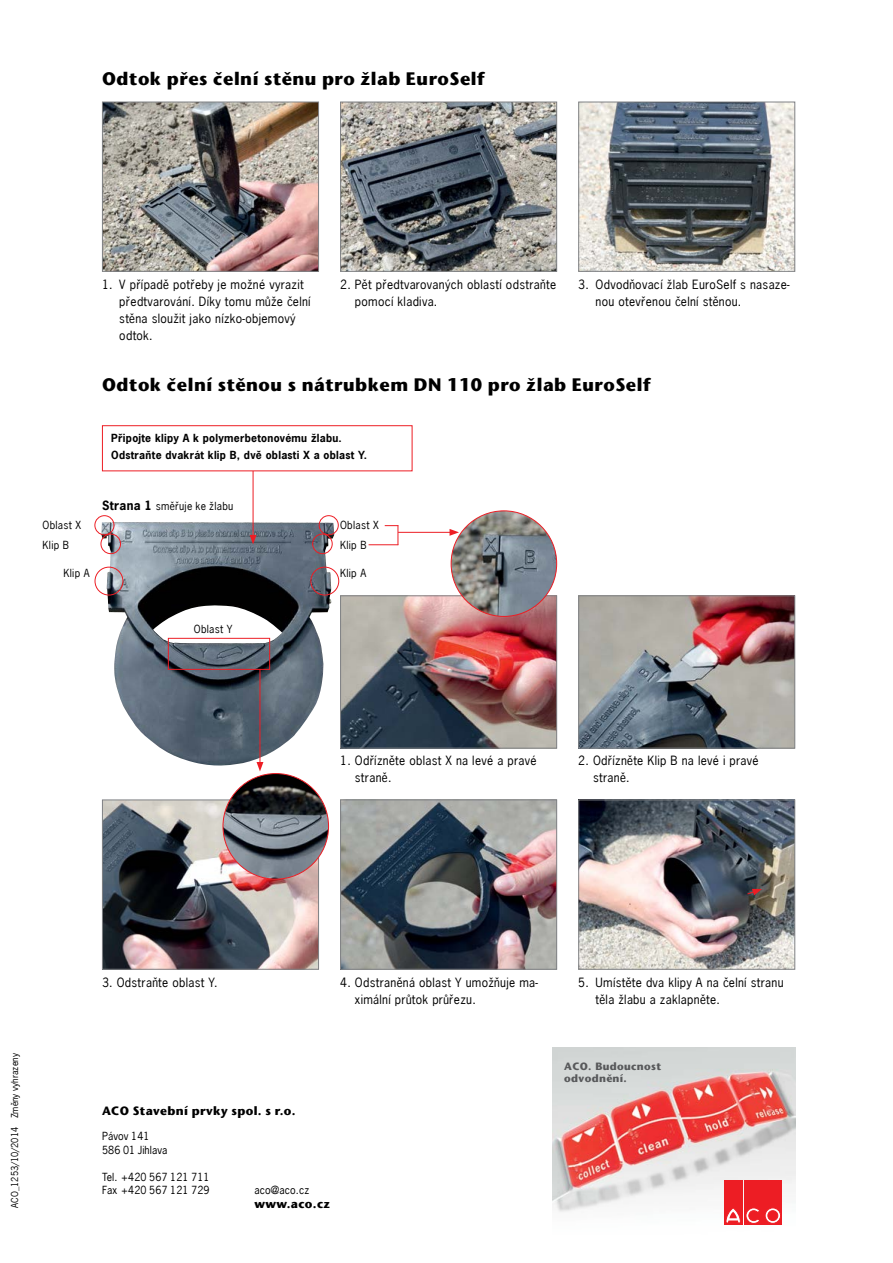
<style>
.page{position:relative;width:893px;height:1263px;background:#fff}
.page>*{position:absolute;margin:0;border:0;box-sizing:border-box;transform-origin:0 0}
.t1{font:700 18px "Stone Sans";letter-spacing:.03em;color:#000}
.t2{font:12px/17px "News Gothic";letter-spacing:.025em;color:#000}
.t3{font:700 12px "Stone Sans";letter-spacing:.03em;color:#000}
.t4{font:10.5px/13.5px "News Gothic";letter-spacing:.01em;color:#000}
.t5{font:700 10.5px/17px "News Gothic";letter-spacing:.025em;color:#000}
.t6{font:700 10.5px/12px "Stone Sans";letter-spacing:.03em;color:#58595b}
.t7{font:10.5px "News Gothic";letter-spacing:.03em;color:#000}
.t8{font:9px "News Gothic";color:#000}
.s1{font-weight:700;font-size:12px}
</style>
<div class="page">
<img style="left:553px;top:1047px;width:242px;height:178px">
<div style="left:724px;top:1181px;width:18px;height:44px;background:#ed1d24"></div>
<svg style="left:726px;top:1208px;width:14px;height:15px"></svg>
<div style="left:744px;top:1181px;width:18px;height:44px;background:#ed1d24"></div>
<svg style="left:746px;top:1208px;width:13px;height:15px"></svg>
<div style="left:764px;top:1181px;width:18px;height:44px;background:#ed1d24"></div>
<svg style="left:765px;top:1208px;width:16px;height:15px"></svg>
<div style="left:765px;top:1208px;width:16px;height:15px;border:1px solid #ed1d24;border-radius:50%"></div>
<div style="left:768px;top:1210px;width:10px;height:10px;background:#ed1d24;border-radius:50%"></div>
<div style="left:768px;top:1210px;width:10px;height:10px;border:1px solid #ed1d24;border-radius:50%"></div>
<img style="left:580px;top:104px;width:213px;height:166px">
<div style="left:578px;top:102px;width:217px;height:170px;border:1px solid #808285"></div>
<img style="left:342px;top:104px;width:213px;height:166px">
<div style="left:340px;top:102px;width:217px;height:170px;border:1px solid #808285"></div>
<img style="left:104px;top:104px;width:213px;height:166px">
<div style="left:102px;top:102px;width:217px;height:170px;border:1px solid #808285"></div>
<img style="left:342px;top:801px;width:213px;height:167px">
<div style="left:340px;top:799px;width:217px;height:171px;border:1px solid #808285"></div>
<img style="left:580px;top:597px;width:213px;height:149px">
<div style="left:578px;top:595px;width:217px;height:153px;border:1px solid #808285"></div>
<img style="left:342px;top:597px;width:213px;height:149px">
<div style="left:340px;top:595px;width:217px;height:153px;border:1px solid #808285"></div>
<img style="left:451px;top:511px;width:106px;height:105px;border-radius:53px">
<img style="left:104px;top:801px;width:213px;height:167px">
<div style="left:102px;top:799px;width:217px;height:171px;border:1px solid #808285"></div>
<img style="left:223px;top:773px;width:106px;height:106px;border-radius:53px">
<img style="left:580px;top:801px;width:213px;height:167px">
<div style="left:578px;top:799px;width:217px;height:171px;border:1px solid #808285"></div>
<img style="left:101px;top:522px;width:233px;height:244px">
<div style="left:95px;top:567px;width:28px;height:28px;border:1px solid #ed1d24;border-radius:50%"></div>
<hr style="left:253px;top:468px;width:1px;height:69px;background:#ed1d24">
<svg style="left:250px;top:535px;width:7px;height:9px"></svg>
<div style="left:102px;top:425px;width:310px;height:46px;border:1px solid #ed1d24"></div>
<div style="left:95px;top:515px;width:19px;height:20px;border:1px solid #ed1d24;border-radius:50%"></div>
<div style="left:101px;top:534px;width:20px;height:20px;border:1px solid #ed1d24;border-radius:50%"></div>
<div style="left:319px;top:515px;width:20px;height:20px;border:1px solid #ed1d24;border-radius:50%"></div>
<div style="left:312px;top:534px;width:21px;height:20px;border:1px solid #ed1d24;border-radius:50%"></div>
<div style="left:168px;top:638px;width:102px;height:32px;border:1px solid #ed1d24"></div>
<div style="left:310px;top:567px;width:29px;height:28px;border:1px solid #ed1d24;border-radius:50%"></div>
<svg style="left:746px;top:889px;width:16px;height:6px"></svg>
<hr style="left:260px;top:669px;width:1px;height:95px;background:#ed1d24">
<svg style="left:256px;top:762px;width:7px;height:9px"></svg>
<hr style="left:398px;top:532px;width:54px;height:1px;background:#ed1d24">
<svg style="left:450px;top:529px;width:9px;height:7px"></svg>
<svg style="left:369px;top:525px;width:30px;height:20px"></svg>
<h1 class="t1" style="left:102px;top:68px;width:384px">Odtok přes čelní stěnu pro žlab EuroSelf</h1>
<p class="t2" style="left:119px;top:276px;width:193px;text-indent:-17px">1. V případě potřeby je možné vyrazit předtvarování. Díky tomu může čelní stěna sloužit jako nízko-objemový odtok.</p>
<p class="t2" style="left:596px;top:276px;width:196px;text-indent:-17px">3. Odvodňovací žlab EuroSelf s nasaze&shy;nou otevřenou čelní stěnou.</p>
<p class="t2" style="left:355px;top:276px;width:203px;text-indent:-15px">2. Pět předtvarovaných oblastí odstraňte pomocí kladiva.</p>
<h1 class="t1" style="left:102px;top:374px;width:550px">Odtok čelní stěnou s nátrubkem DN 110 pro žlab EuroSelf</h1>
<p class="t5" style="left:111px;top:430px;width:257px">Připojte klipy A k polymerbetonovému žlabu.<br>Odstraňte dvakrát klip B, dvě oblasti X a oblast Y.</p>
<p class="t7" style="left:102px;top:500px;width:133px"><span class="s1">Strana 1</span> směřuje ke žlabu</p>
<p class="t4" style="left:43px;top:519px;width:40px">Oblast X</p>
<p class="t4" style="left:340px;top:519px;width:40px">Oblast X</p>
<p class="t4" style="left:43px;top:538px;width:28px">Klip B</p>
<p class="t4" style="left:340px;top:538px;width:28px">Klip B</p>
<p class="t4" style="left:64px;top:566px;width:28px">Klip A</p>
<p class="t4" style="left:340px;top:566px;width:28px">Klip A</p>
<p class="t4" style="left:194px;top:622px;width:40px">Oblast Y</p>
<p class="t2" style="left:355px;top:752px;width:183px;text-indent:-15px">1. Odřízněte oblast X na levé a pravé straně.</p>
<p class="t2" style="left:593px;top:752px;width:167px;text-indent:-15px">2. Odřízněte Klip B na levé i pravé straně.</p>
<p class="t8" style="left:9px;top:1208px;width:156px;rotate:-90deg">ACO_1253/10/2014 Změny vyhrazeny</p>
<p class="t2" style="left:102px;top:973px;width:117px">3. Odstraňte oblast Y.</p>
<p class="t2" style="left:355px;top:973px;width:184px;text-indent:-15px">4. Odstraněná oblast Y umožňuje ma&shy;ximální průtok průřezu.</p>
<p class="t2" style="left:596px;top:973px;width:189px;text-indent:-17px">5. Umístěte dva klipy A na čelní stranu těla žlabu a zaklapněte.</p>
<p class="t3" style="left:102px;top:1103px;width:195px">ACO Stavební prvky spol. s r.o.</p>
<p class="t4" style="left:102px;top:1129px;width:67px">Pávov 141<br>586 01 Jihlava</p>
<p class="t4" style="left:102px;top:1170px;width:109px">Tel. +420 567 121 711<br>Fax +420 567 121 729</p>
<p class="t4" style="left:254px;top:1183px;width:56px">aco@aco.cz</p>
<p class="t3" style="left:254px;top:1196px;width:77px">www.aco.cz</p>
<p class="t6" style="left:564px;top:1060px;width:98px">ACO. Budoucnost odvodnění.</p>
</div>
